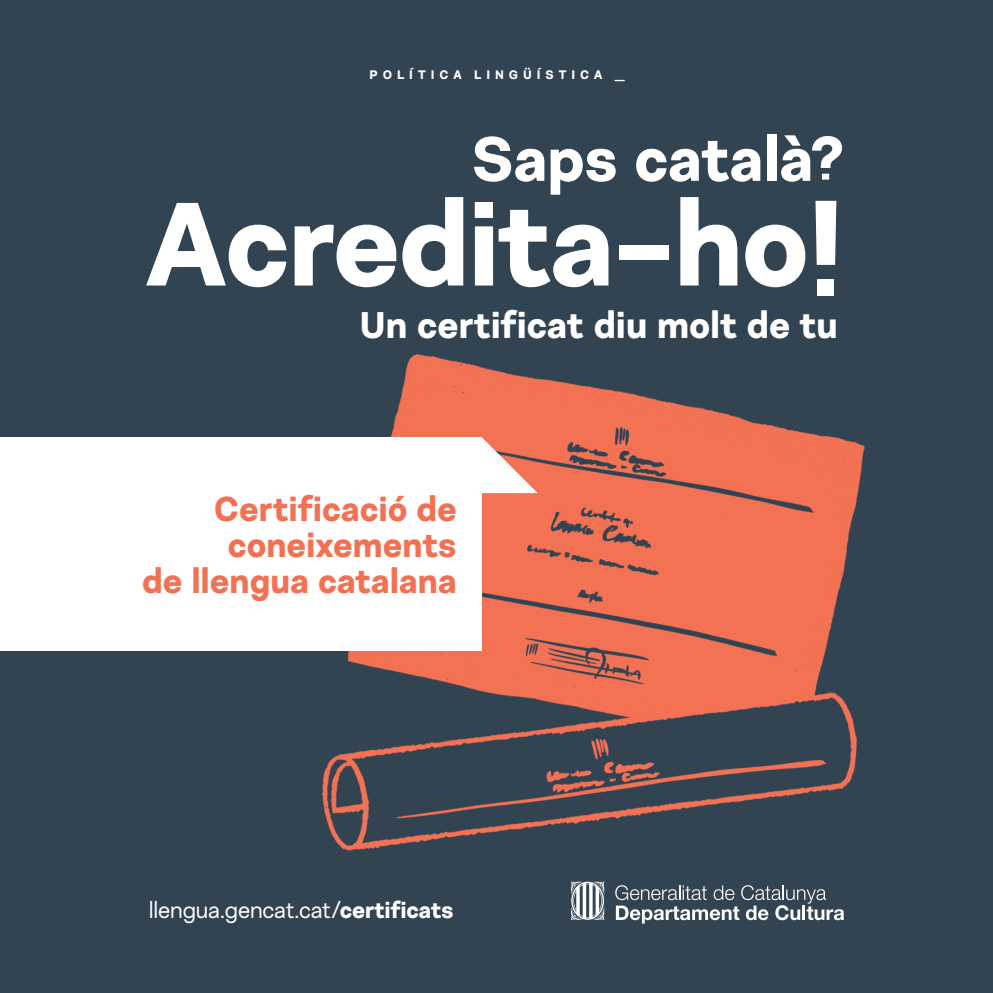
<style>
.page{position:relative;width:993px;height:993px;background:#fff}
.page>*{position:absolute;margin:0;border:0;box-sizing:border-box;transform-origin:0 0}
.t1{font:800 117.25px "Nurom";letter-spacing:-.015em;color:#fff}
.t2{font:800 61.77px "Nurom";letter-spacing:-.005em;color:#fff}
.t3{font:800 36.75px "Nurom";color:#fff}
.t4{font:800 34.12px/35.9px "Nurom";color:#f37153;text-align:right}
.t5{font:22.75px "Nurom";letter-spacing:-.01em;color:#fff}
.t6{font:800 12.25px "Nurom";letter-spacing:.395em;color:#fff}
.s1{font-weight:800}
</style>
<div class="page">
<img style="left:0;top:0;width:992px;height:992px">
<svg style="left:570px;top:880px;width:34px;height:40px"></svg>
<svg style="left:615px;top:884px;width:228px;height:39px;background:#616e79"></svg>
<svg style="left:481px;top:437px;width:56px;height:56px"></svg>
<div style="left:0;top:437px;width:481px;height:213px;background:#fff"></div>
<div style="left:817px;top:279px;width:17px;height:16px;background:#fff"></div>
<svg style="left:815px;top:201px;width:21px;height:64px"></svg>
<p class="t6" style="left:369px;top:67px;width:257px">POLÍTICA LINGÜÍSTICA —</p>
<h2 class="t2" style="left:471px;top:120px;width:373px">Saps català?</h2>
<h1 class="t1" style="left:144px;top:169px;width:666px">Acredita-ho</h1>
<p class="t3" style="left:359px;top:301px;width:479px">Un certificat diu molt de tu</p>
<p class="t4" style="left:142px;top:491px;width:316px">Certificació de coneixements<br>de llengua catalana</p>
<p class="t5" style="left:149px;top:895px;width:306px">llengua.gencat.cat/<span class="s1">certificats</span></p>
</div>
